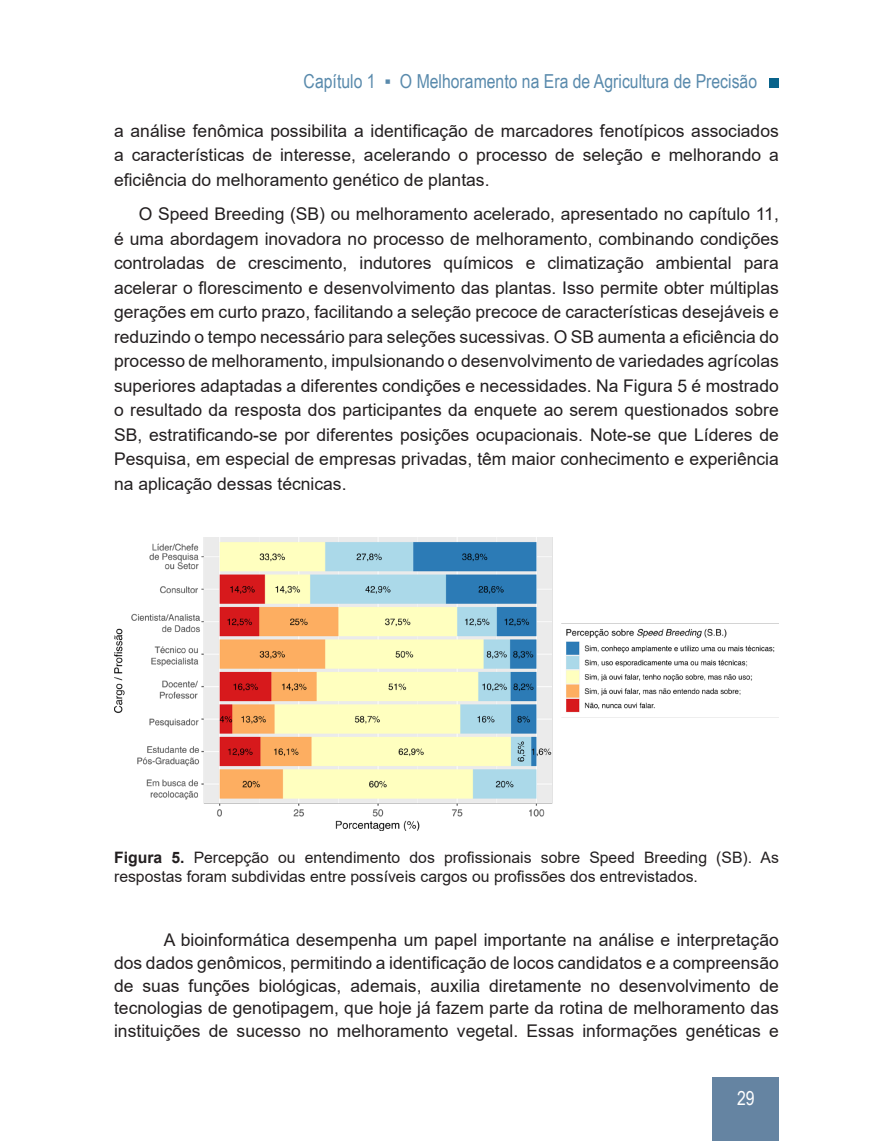
<style>
.page{position:relative;width:893px;height:1141px;background:#fff}
.page>*{position:absolute;margin:0;border:0;box-sizing:border-box;transform-origin:0 0}
.t1{font:19.25px "Arial Narrow";color:#598aac}
.t2{font:19.25px "Arial Narrow";color:#fff}
.MIOLO{font:17.5px/24.5px "Arial";color:#231f20;text-align:justify}
.FIGURA_LEGENDA{font:15.75px/18.9px "Arial";color:#231f20}
.s1{font-weight:700}
</style>
<div class="page">
<div style="left:713px;top:1078px;width:66px;height:63px;background:#6584a2"></div>
<div style="left:769px;top:78px;width:10px;height:10px;background:#08638b"></div>
<img style="left:114px;top:538px;width:665px;height:292px">
<p class="t1" style="left:304px;top:67px;width:455px">Capítulo 1 ▪ O Melhoramento na Era de Agricultura de Precisão</p>
<p class="MIOLO" style="left:114px;top:118px;width:666px">a análise fenômica possibilita a identificação de marcadores fenotípicos associados a características de interesse, acelerando o processo de seleção e melhorando a eficiência do melhoramento genético de plantas.</p>
<p class="MIOLO" style="left:114px;top:202px;width:666px;text-indent:25px">O Speed Breeding (SB) ou melhoramento acelerado, apresentado no capítulo 11, é uma abordagem inovadora no processo de melhoramento, combinando condições controladas de crescimento, indutores químicos e climatização ambiental para acelerar o florescimento e desenvolvimento das plantas. Isso permite obter múltiplas gerações em curto prazo, facilitando a seleção precoce de características desejáveis e reduzindo o tempo necessário para seleções sucessivas. O SB aumenta a eficiência do processo de melhoramento, impulsionando o desenvolvimento de variedades agrícolas superiores adaptadas a diferentes condições e necessidades. Na Figura 5 é mostrado o resultado da resposta dos participantes da enquete ao serem questionados sobre SB, estratificando-se por diferentes posições ocupacionais. Note-se que Líderes de Pesquisa, em especial de empresas privadas, têm maior conhecimento e experiência na aplicação dessas técnicas.</p>
<p class="FIGURA_LEGENDA" style="left:114px;top:848px;width:666px"><span class="s1">Figura 5.</span> Percepção ou entendimento dos profissionais sobre Speed Breeding (SB). As respostas foram subdividas entre possíveis cargos ou profissões dos entrevistados.</p>
<p class="MIOLO" style="left:114px;top:929px;width:666px;line-height:22.8px;text-indent:50px">A bioinformática desempenha um papel importante na análise e interpretação dos dados genômicos, permitindo a identificação de locos candidatos e a compreensão de suas funções biológicas, ademais, auxilia diretamente no desenvolvimento de tecnologias de genotipagem, que hoje já fazem parte da rotina de melhoramento das instituições de sucesso no melhoramento vegetal. Essas informações genéticas e</p>
<p class="t2" style="left:737px;top:1084px;width:19px">29</p>
</div>
